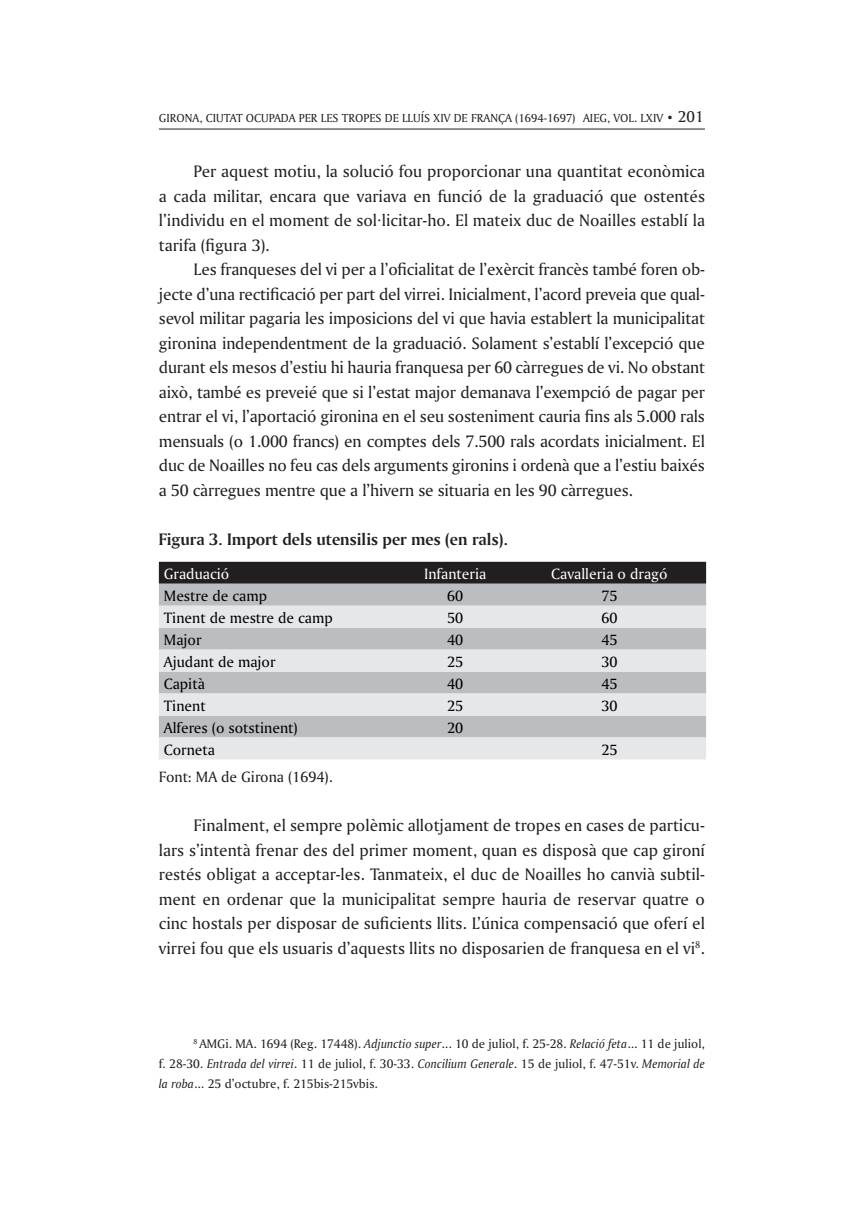
<style>
.page{position:relative;width:844px;height:1216px;background:#fff}
.page>*{position:absolute;margin:0;border:0;box-sizing:border-box;transform-origin:0 0}
._1a_línia{font:17.5px/24.5px "Amerigo BT Roman A";color:#231f20;text-align:justify}
.t1{font:17.5px "Amerigo BT Bold A";color:#231f20}
.t2{font:15.75px "Amerigo BT Roman A";color:#000}
.t3{font:15.75px "Amerigo BT Roman A";color:#fff}
.t4{font:15.75px "Amerigo BT Roman A";color:#231f20}
.notes_peus_de_pagina{font:13.12px/20.1px "Amerigo BT Roman A";letter-spacing:.005em;color:#231f20;text-align:justify}
.t5{font:12.25px "Amerigo BT Roman A";color:#231f20}
.s1{font-size:16.62px}
.s2{font-family:"Amerigo BT Italic A"}
</style>
<div class="page">
<hr style="left:159px;top:129px;width:545px;height:1px;background:#231f20">
<div style="left:159px;top:561px;width:547px;height:22px;background:#231f20"></div>
<div style="left:159px;top:583px;width:547px;height:22px;background:#bcbdc0"></div>
<svg style="left:159px;top:605px;width:547px;height:154px;background:#d4d5d7"></svg>
<p class="t5" style="left:159px;top:110px;width:546px">GIRONA, CIUTAT OCUPADA PER LES TROPES DE LLUÍS XIV DE FRANÇA (1694-1697) AIEG, VOL. LXIV • <span class="s1">201</span></p>
<p class="_1a_línia" style="left:159px;top:159px;width:547px;text-indent:35px">Per aquest motiu, la solució fou proporcionar una quantitat econòmica a cada militar, encara que variava en funció de la graduació que ostentés l’individu en el moment de sol·licitar-ho. El mateix duc de Noailles establí la tarifa (figura 3).</p>
<p class="_1a_línia" style="left:159px;top:257px;width:547px;text-indent:35px">Les franqueses del vi per a l’oficialitat de l’exèrcit francès també foren ob&shy;jecte d’una rectificació per part del virrei. Inicialment, l’acord preveia que qual&shy;sevol militar pagaria les imposicions del vi que havia establert la municipalitat gironina independentment de la graduació. Solament s’establí l’excepció que durant els mesos d’estiu hi hauria franquesa per 60 càrregues de vi. No obstant això, també es preveié que si l’estat major demanava l’exempció de pagar per entrar el vi, l’aportació gironina en el seu sosteniment cauria fins als 5.000 rals mensuals (o 1.000 francs) en comptes dels 7.500 rals acordats inicialment. El duc de Noailles no feu cas dels arguments gironins i ordenà que a l’estiu baixés a 50 càrregues mentre que a l’hivern se situaria en les 90 càrregues.</p>
<p class="t1" style="left:159px;top:528px;width:350px">Figura 3. Import dels utensilis per mes (en rals).</p>
<p class="t3" style="left:164px;top:564px;width:67px">Graduació</p>
<p class="t3" style="left:424px;top:564px;width:64px">Infanteria</p>
<p class="t3" style="left:551px;top:564px;width:118px">Cavalleria o dragó</p>
<p class="t2" style="left:164px;top:586px;width:105px">Mestre de camp</p>
<p class="t2" style="left:447px;top:586px;width:18px">60</p>
<p class="t2" style="left:601px;top:586px;width:18px">75</p>
<p class="t2" style="left:164px;top:608px;width:170px">Tinent de mestre de camp</p>
<p class="t2" style="left:447px;top:608px;width:18px">50</p>
<p class="t2" style="left:601px;top:608px;width:18px">60</p>
<p class="t2" style="left:164px;top:630px;width:39px">Major</p>
<p class="t2" style="left:447px;top:630px;width:18px">40</p>
<p class="t2" style="left:601px;top:630px;width:18px">45</p>
<p class="t2" style="left:164px;top:652px;width:113px">Ajudant de major</p>
<p class="t2" style="left:447px;top:652px;width:18px">25</p>
<p class="t2" style="left:601px;top:652px;width:18px">30</p>
<p class="t2" style="left:164px;top:673px;width:42px">Capità</p>
<p class="t2" style="left:447px;top:673px;width:18px">40</p>
<p class="t2" style="left:601px;top:673px;width:18px">45</p>
<p class="t2" style="left:164px;top:695px;width:43px">Tinent</p>
<p class="t2" style="left:447px;top:695px;width:18px">25</p>
<p class="t2" style="left:601px;top:695px;width:18px">30</p>
<p class="t2" style="left:164px;top:717px;width:135px">Alferes (o sotstinent)</p>
<p class="t2" style="left:447px;top:717px;width:18px">20</p>
<p class="t2" style="left:164px;top:739px;width:53px">Corneta</p>
<p class="t2" style="left:601px;top:739px;width:18px">25</p>
<p class="t4" style="left:159px;top:767px;width:175px">Font: MA de Girona (1694).</p>
<p class="_1a_línia" style="left:159px;top:812px;width:547px;text-indent:35px">Finalment, el sempre polèmic allotjament de tropes en cases de particu&shy;lars s’intentà frenar des del primer moment, quan es disposà que cap gironí restés obligat a acceptar-les. Tanmateix, el duc de Noailles ho canvià subtil&shy;ment en ordenar que la municipalitat sempre hauria de reservar quatre o cinc hostals per disposar de suficients llits. L’única compensació que oferí el virrei fou que els usuaris d’aquests llits no disposarien de franquesa en el vi<sup>8</sup>.</p>
<p class="notes_peus_de_pagina" style="left:159px;top:1033px;width:547px;text-indent:35px"><sup>8</sup> AMGi. MA. 1694 (Reg. 17448). <span class="s2">Adjunctio super</span>... 10 de juliol, f. 25-28. <span class="s2">Relació feta</span>... 11 de juliol, f. 28-30. <span class="s2">Entrada del virrei</span>. 11 de juliol, f. 30-33. <span class="s2">Concilium Generale</span>. 15 de juliol, f. 47-51v. <span class="s2">Memorial de la roba</span>... 25 d’octubre, f. 215bis-215vbis.</p>
</div>
